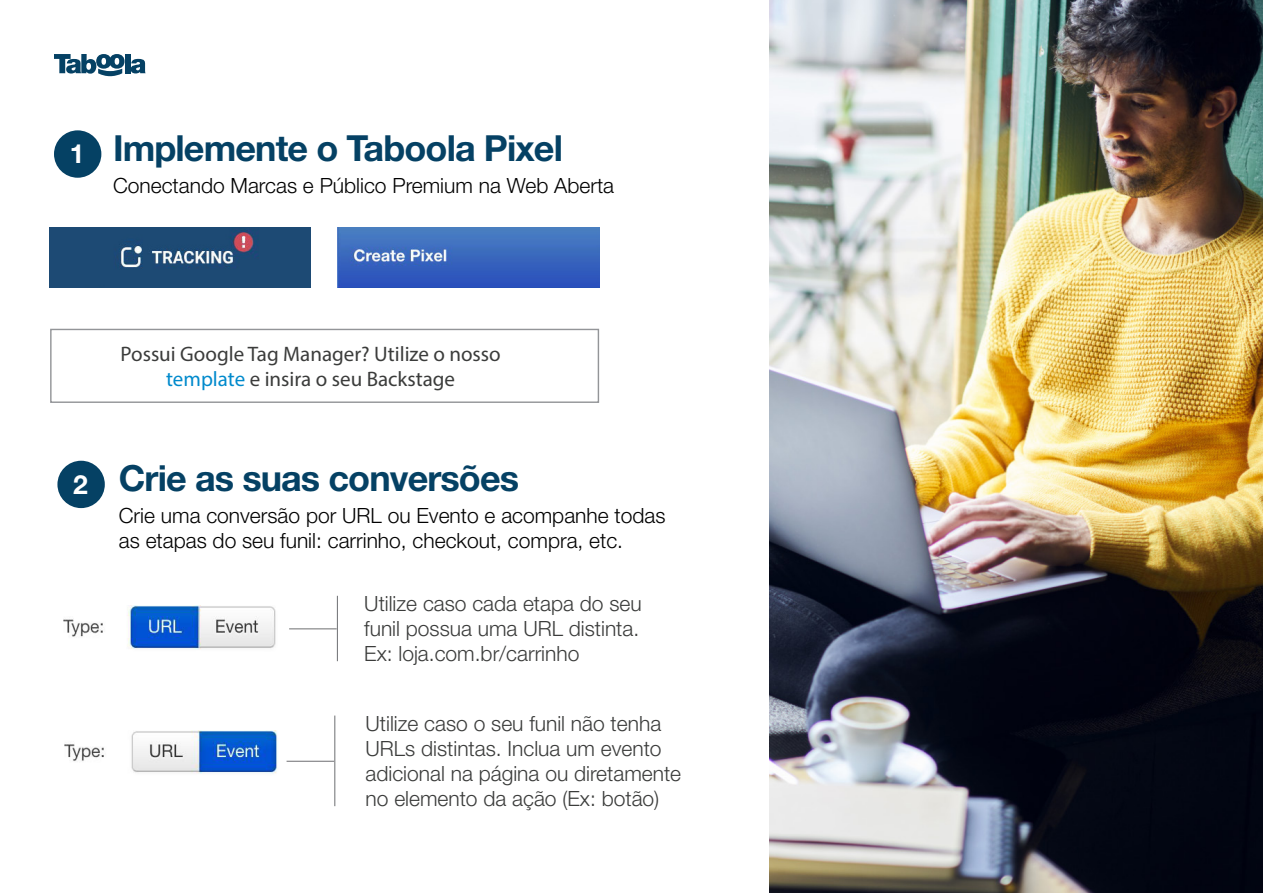
<style>
.page{position:relative;width:1263px;height:893px;background:#fff}
.page>*{position:absolute;margin:0;border:0;box-sizing:border-box;transform-origin:0 0}
.t1{font:700 36px "Helvetica Neue LT Std";letter-spacing:-.025em;color:#054164}
.t2{font:700 26.4px "Helvetica Neue LT Std";color:#fff}
.Paragraph_Style_1{font:300 21px/25.2px "Helvetica Neue LT Std";color:#3b3c3b;text-align:justify}
.t3{font:300 21px/25.2px "Helvetica Neue LT Std";color:#000}
.t4{font:21px/25.2px "Myriad Pro";color:#3b3c3b;text-align:center}
.s1{color:#008acc}
</style>
<div class="page">
<div style="left:125px;top:54px;width:5px;height:19px;background:#054164"></div>
<svg style="left:131px;top:59px;width:15px;height:14px"></svg>
<svg style="left:54px;top:54px;width:71px;height:22px"></svg>
<img style="left:769px;top:0;width:494px;height:893px">
<div style="left:54px;top:130px;width:47px;height:48px;background:#054164;border-radius:50%"></div>
<div style="left:57px;top:461px;width:48px;height:47px;background:#054164;border-radius:50%"></div>
<img style="left:338px;top:227px;width:261px;height:61px">
<div style="left:50px;top:329px;width:549px;height:74px;border:1px solid #939598"></div>
<img style="left:63px;top:606px;width:213px;height:44px">
<img style="left:64px;top:730px;width:213px;height:44px">
<div style="left:49px;top:227px;width:261px;height:61px;background:#1d4a74"></div>
<img style="left:117px;top:232px;width:139px;height:36px">
<hr style="left:334px;top:716px;width:1px;height:90px;background:#6d6e71">
<hr style="left:287px;top:761px;width:47px;height:1px;background:#6d6e71">
<hr style="left:337px;top:596px;width:1px;height:65px;background:#6d6e71">
<hr style="left:289px;top:628px;width:48px;height:1px;background:#6d6e71">
<p class="t2" style="left:70px;top:138px;width:16px">1</p>
<p class="t1" style="left:113px;top:125px;width:451px">Implemente o Taboola Pixel</p>
<p class="t3" style="left:113px;top:172px;width:503px">Conectando Marcas e Público Premium na Web Aberta</p>
<p class="t2" style="left:73px;top:468px;width:16px">2</p>
<p class="t4" style="left:120px;top:341px;width:382px">Possui Google Tag Manager? Utilize o nosso <span class="s1">template</span> e insira o seu Backstage</p>
<p class="t1" style="left:119px;top:456px;width:402px">Crie as suas conversões</p>
<p class="t3" style="left:119px;top:503px;width:548px">Crie uma conversão por URL ou Evento e acompanhe todas as etapas do seu funil: carrinho, checkout, compra, etc.</p>
<p class="Paragraph_Style_1" style="left:364px;top:590px;width:279px">Utilize caso cada etapa do seu funil possua uma URL distinta.<br>Ex: loja.com.br/carrinho</p>
<p class="Paragraph_Style_1" style="left:366px;top:710px;width:317px;text-align:left">Utilize caso o seu funil não tenha URLs distintas. Inclua um evento adicional na página ou diretamente no elemento da ação (Ex: botão)</p>
</div>
